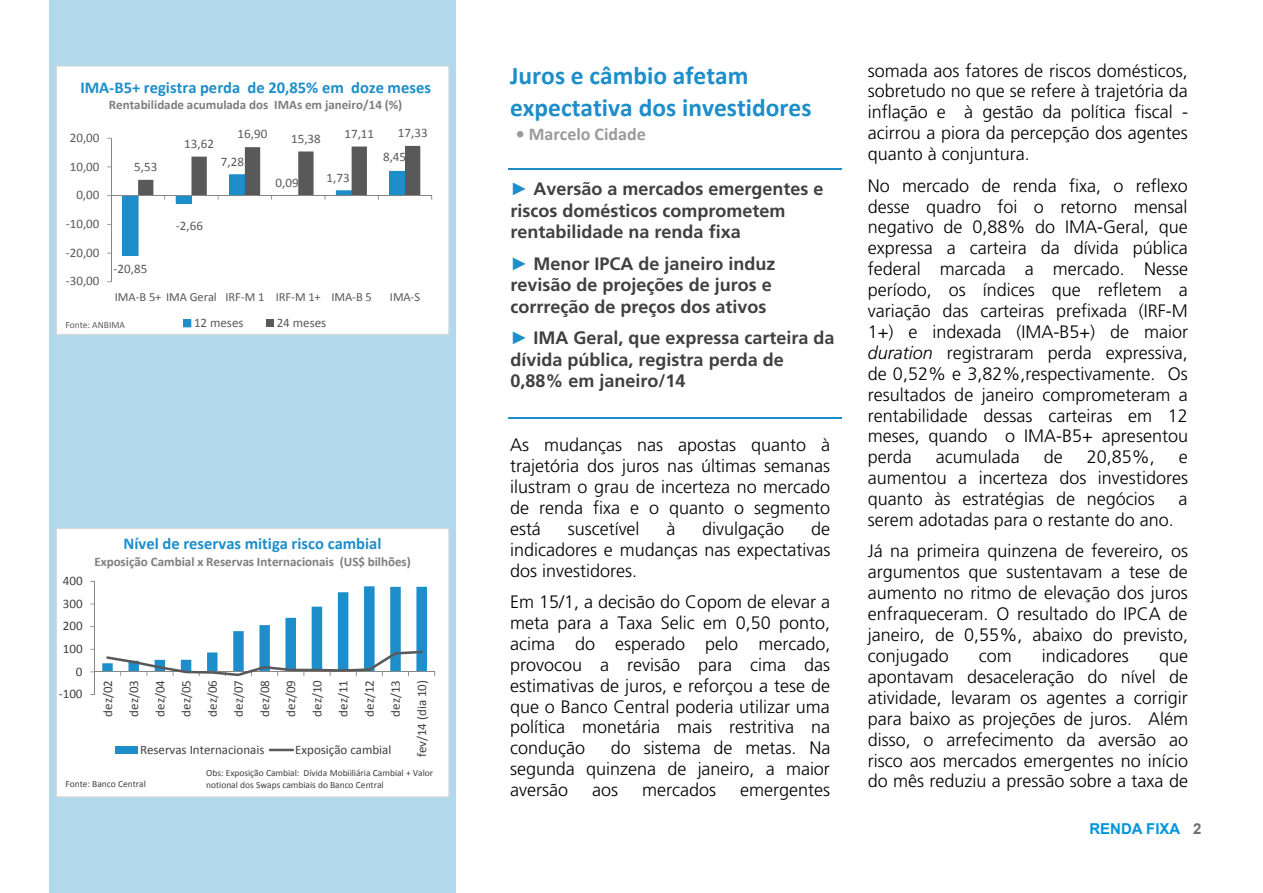
<style>
.page{position:relative;width:1263px;height:893px;background:#fff}
.page>*{position:absolute;margin:0;border:0;box-sizing:border-box;transform-origin:0 0}
.t1{font:700 25.5px/31.2px "Calibri";color:#1d8eca}
.t2{font:300 18px/20.9px "Frutiger";color:#000;text-align:justify}
.t3{font:700 18px/21.3px "Frutiger";color:#404040}
.t4{font:700 18px "Calibri";color:#9a9a9a}
.t5{font:700 16.5px "Calibri";color:#1d8eca}
.t6{font:700 15px "Arial";color:#0095da}
.t7{font:13.05px/26.2px "Calibri";letter-spacing:.005em;color:#404040;text-align:right}
.t8{font:13.05px "Calibri";letter-spacing:.005em;color:#595959}
.t9{font:700 13.05px "Calibri";letter-spacing:-.005em;color:#7e7e7e}
.t10{font:12.45px "Calibri";color:#595959}
.t11{font:9.45px/11.6px "Calibri";letter-spacing:-.005em;color:#404040}
.t12{font:9.45px "Calibri";color:#595959}
.s1{font-family:"Arial";font-weight:400;color:#1d8eca}
.s2{font-family:"Arial";color:#1d8eca}
.s3{font-style:italic}
.s4{color:#6d6e71}
</style>
<div class="page">
<div style="left:49px;top:0;width:406px;height:893px;background:#b1d8eb"></div>
<hr style="left:508px;top:168px;width:334px;height:1px;background:#1d8eca">
<hr style="left:508px;top:417px;width:334px;height:2px;background:#1d8eca">
<div style="left:57px;top:67px;width:391px;height:267px;background:#fff"></div>
<hr style="left:111px;top:138px;width:1px;height:144px;background:#868686">
<hr style="left:111px;top:195px;width:321px;height:1px;background:#868686">
<svg style="left:122px;top:146px;width:298px;height:110px"></svg>
<svg style="left:183px;top:319px;width:8px;height:8px"></svg>
<div style="left:267px;top:320px;width:7px;height:7px;background:#595959"></div>
<div style="left:56px;top:66px;width:393px;height:269px;border:1px solid #d8d8d8"></div>
<div style="left:57px;top:529px;width:391px;height:267px;background:#fff"></div>
<hr style="left:94px;top:581px;width:1px;height:113px;background:#868686">
<hr style="left:95px;top:671px;width:340px;height:1px;background:#868686">
<svg style="left:102px;top:586px;width:325px;height:90px"></svg>
<div style="left:115px;top:746px;width:23px;height:7px;background:#1d8eca"></div>
<hr style="left:269px;top:749px;width:25px;height:2px;background:#595959">
<div style="left:56px;top:528px;width:393px;height:269px;border:1px solid #d8d8d8"></div>
<p class="t5" style="left:80px;top:77px;width:352px">IMA‐B5+ registra perda de 20,85% em doze meses</p>
<p class="t9" style="left:109px;top:97px;width:295px">Rentabilidade acumulada dos IMAs em janeiro/14 (%)</p>
<p class="t8" style="left:70px;top:129px;width:31px">20,00</p>
<p class="t8" style="left:70px;top:158px;width:31px">10,00</p>
<p class="t8" style="left:76px;top:187px;width:24px">0,00</p>
<p class="t8" style="left:66px;top:215px;width:35px">‐10,00</p>
<p class="t8" style="left:66px;top:244px;width:35px">‐20,00</p>
<p class="t8" style="left:66px;top:273px;width:35px">‐30,00</p>
<p class="t8" style="left:134px;top:158px;width:25px">5,53</p>
<p class="t8" style="left:114px;top:260px;width:35px">‐20,85</p>
<p class="t8" style="left:184px;top:135px;width:31px">13,62</p>
<p class="t8" style="left:238px;top:126px;width:31px">16,90</p>
<p class="t8" style="left:291px;top:130px;width:31px">15,38</p>
<p class="t8" style="left:344px;top:125px;width:31px">17,11</p>
<p class="t8" style="left:398px;top:124px;width:31px">17,33</p>
<p class="t8" style="left:221px;top:153px;width:25px">7,28</p>
<p class="t8" style="left:275px;top:174px;width:25px">0,09</p>
<p class="t8" style="left:326px;top:169px;width:25px">1,73</p>
<p class="t8" style="left:383px;top:149px;width:25px">8,45</p>
<p class="t8" style="left:176px;top:218px;width:29px">‐2,66</p>
<p class="t10" style="left:115px;top:289px;width:259px">IMA‐B 5+ IMA Geral IRF‐M 1 IRF‐M 1+ IMA‐B 5</p>
<p class="t10" style="left:390px;top:289px;width:32px">IMA‐S</p>
<p class="t12" style="left:66px;top:319px;width:61px">Fonte: ANBIMA</p>
<p class="t8" style="left:194px;top:314px;width:51px">12 meses</p>
<p class="t8" style="left:277px;top:314px;width:51px">24 meses</p>
<p class="t7" style="left:63px;top:568px;width:21px">400</p>
<p class="t7" style="left:63px;top:590px;width:21px">300</p>
<p class="t7" style="left:63px;top:613px;width:21px">200</p>
<p class="t7" style="left:63px;top:635px;width:21px">100</p>
<p class="t7" style="left:76px;top:658px;width:8px">0</p>
<p class="t7" style="left:59px;top:681px;width:25px">‐100</p>
<p class="t5" style="left:124px;top:533px;width:259px">Nível de reservas mitiga risco cambial</p>
<p class="t9" style="left:94px;top:553px;width:318px">Exposição Cambial x Reservas Internacionais (US$ bilhões)</p>
<p class="t7" style="left:95px;top:757px;width:79px;rotate:-90deg">dez/02<br>dez/03<br>dez/04<br>dez/05<br>dez/06<br>dez/07<br>dez/08<br>dez/09<br>dez/10<br>dez/11<br>dez/12<br>dez/13<br>fev/14 (dia 10)</p>
<p class="t7" style="left:140px;top:736px;width:126px">Reservas Internacionais</p>
<p class="t7" style="left:295px;top:736px;width:98px">Exposição cambial</p>
<p class="t11" style="left:66px;top:779px;width:82px">Fonte: Banco Central</p>
<p class="t11" style="left:206px;top:767px;width:228px">Obs: Exposição Cambial: Dívida Mobiiliária Cambial + Valor notional dos Swaps cambiais do Banco Central</p>
<h1 class="t1" style="left:510px;top:60px;width:303px">Juros e câmbio afetam expectativa dos investidores</h1>
<p class="t4" style="left:516px;top:122px;width:131px">• Marcelo Cidade</p>
<p class="t3" style="left:510px;top:178px;width:315px"><span class="s1">►</span> Aversão a mercados emergentes e riscos domésticos comprometem rentabilidade na renda fixa</p>
<p class="t3" style="left:510px;top:253px;width:267px"><span class="s2">►</span> Menor IPCA de janeiro induz revisão de projeções de juros e corrreção de preços dos ativos</p>
<p class="t3" style="left:510px;top:328px;width:326px"><span class="s2">►</span> IMA Geral, que expressa carteira da dívida pública, registra perda de<br>0,88% em janeiro/14</p>
<p class="t2" style="left:510px;top:435px;width:322px">As mudanças nas apostas quanto à trajetória dos juros nas últimas semanas ilustram o grau de incerteza no mercado de renda fixa e o quanto o segmento está</p>
<p class="t2" style="left:510px;top:518px;width:322px;text-indent:301px">de indicadores e mudanças nas expectativas dos investidores.</p>
<p class="t2" style="left:510px;top:592px;width:322px">Em 15/1, a decisão do Copom de elevar a meta para a Taxa Selic em 0,50 ponto, acima do esperado pelo mercado, provocou a revisão para cima das estimativas de juros, e reforçou a tese de que o Banco Central poderia utilizar uma política monetária mais restritiva na condução</p>
<p class="t2" style="left:568px;top:518px;width:73px">suscetível</p>
<p class="t2" style="left:666px;top:518px;width:10px">à</p>
<p class="t2" style="left:702px;top:518px;width:83px">divulgação</p>
<p class="t2" style="left:510px;top:738px;width:322px;text-indent:101px">do sistema de metas. Na segunda quinzena de janeiro, a maior aversão</p>
<p class="t2" style="left:592px;top:780px;width:28px">aos</p>
<p class="t2" style="left:642px;top:780px;width:75px">mercados</p>
<p class="t2" style="left:740px;top:780px;width:91px">emergentes</p>
<p class="t2" style="left:868px;top:60px;width:322px">somada aos fatores de riscos domésticos, sobretudo no que se refere à trajetória da inflação e à gestão da política fiscal - acirrou a piora da percepção dos agentes quanto à conjuntura.</p>
<p class="t2" style="left:868px;top:175px;width:322px">No mercado de renda fixa, o reflexo desse quadro foi o retorno mensal negativo de 0,88% do IMA-Geral, que expressa a carteira da dívida pública federal marcada a mercado. Nesse período, os índices que refletem a variação das carteiras prefixada (IRF-M 1+) e indexada (IMA-B5+) de maior <span class="s3">duration</span> registraram perda expressiva, de 0,52% e 3,82%,respectivamente. Os resultados de janeiro comprometeram a rentabilidade dessas carteiras em 12 meses, quando o IMA-B5+ apresentou perda</p>
<p class="t2" style="left:936px;top:447px;width:86px">acumulada</p>
<p class="t2" style="left:1044px;top:447px;width:21px">de</p>
<p class="t2" style="left:1087px;top:447px;width:70px">20,85%,</p>
<p class="t2" style="left:868px;top:447px;width:322px;text-indent:311px">e aumentou a incerteza dos investidores quanto às estratégias de negócios</p>
<p class="t2" style="left:1178px;top:489px;width:10px">a</p>
<p class="t2" style="left:868px;top:504px;width:322px;line-height:31.3px">serem adotadas para o restante do ano.<br>Já na primeira quinzena de fevereiro, os</p>
<p class="t2" style="left:868px;top:562px;width:322px">argumentos que sustentavam a tese de aumento no ritmo de elevação dos juros enfraqueceram. O resultado do IPCA de janeiro, de 0,55%, abaixo do previsto, conjugado</p>
<p class="t2" style="left:979px;top:646px;width:34px">com</p>
<p class="t2" style="left:1042px;top:646px;width:89px">indicadores</p>
<p class="t2" style="left:868px;top:646px;width:322px;text-indent:291px">que apontavam desaceleração do nível de atividade, levaram os agentes a corrigir para baixo as projeções de juros. Além disso, o arrefecimento da aversão ao risco aos mercados emergentes no início do mês reduziu a pressão sobre a taxa de</p>
<p class="t6" style="left:1089px;top:819px;width:114px">RENDA FIXA <span class="s4">2</span></p>
</div>
